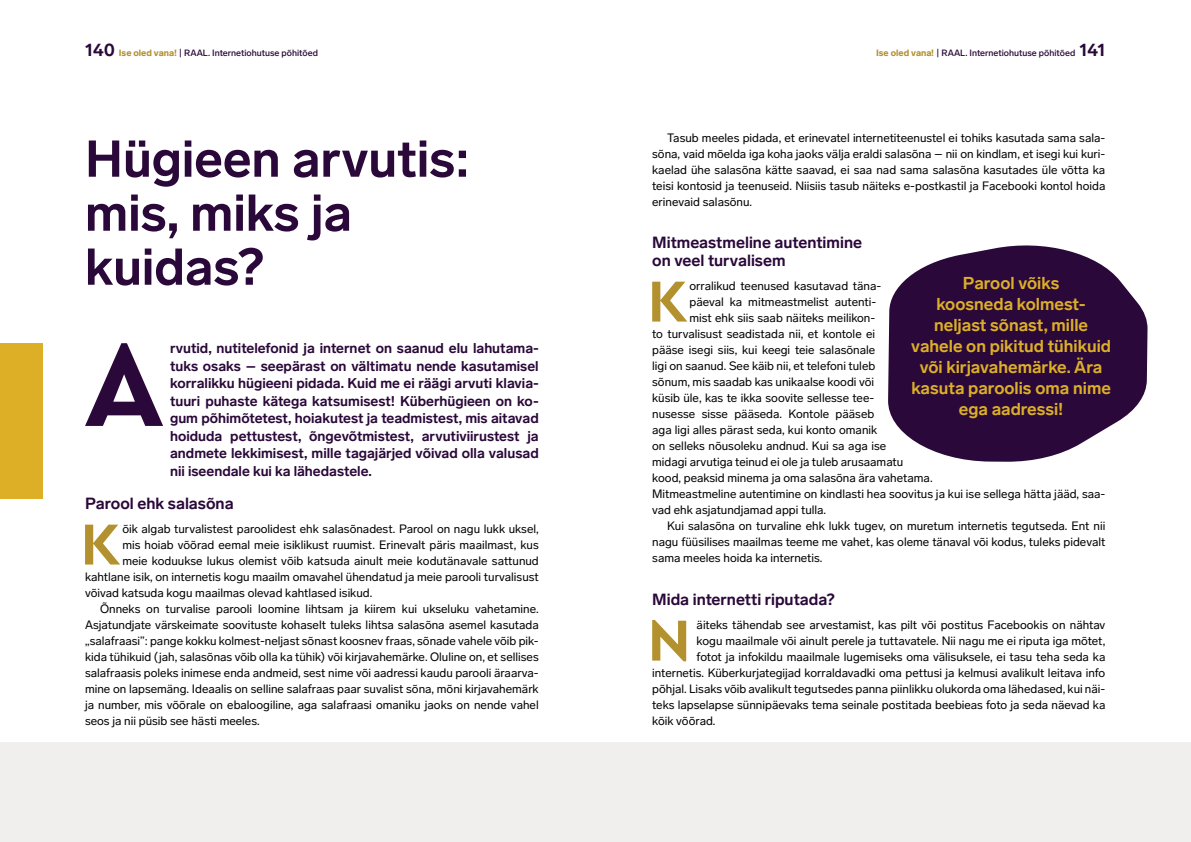
<style>
.page{position:relative;width:1191px;height:842px;background:#fff}
.page>*{position:absolute;margin:0;border:0;box-sizing:border-box;transform-origin:0 0}
.t1{font:700 123.1px "Cera PRO";color:#2a0839}
.t2{font:700 60.5px "Cera PRO";color:#b4912f}
.t3{font:700 51px/54px "Lab Grotesque";color:#2a0839}
.t4{font:700 17px/21px "Lab Grotesque";color:#dcaf27;text-align:center}
.t5{font:700 16px/18px "Lab Grotesque";color:#2a0839}
.t6{font:700 14px/17.5px "Lab Grotesque";color:#2a0839;text-align:justify}
.t7{font:12px/16px "Lab Grotesque";color:#000;text-align:justify}
.t8{font:500 9px "Lab Grotesque";color:#2a0839}
.s1{font-weight:700;font-size:18px}
.s2{font-weight:900;color:#b4912f}
.s3{font-weight:300;color:#fff}
</style>
<div class="page">
<div style="left:0;top:742px;width:1191px;height:100px;background:#f1efed"></div>
<div style="left:0;top:343px;width:43px;height:155px;background:#dcaf27"></div>
<svg style="left:888px;top:245px;width:260px;height:217px"></svg>
<p class="t8" style="left:85px;top:47px;width:234px"><span class="s1">140</span> <span class="s2">Ise oled vana!</span> | RAAL. Internetiohutuse põhitõed</p>
<p class="t8" style="left:876px;top:47px;width:231px"><span class="s2">Ise oled vana!</span> | RAAL. Internetiohutuse põhitõed <span class="s1">141</span></p>
<h3 class="t3" style="left:85px;top:132px;width:386px">Hügieen arvutis: mis, miks ja kuidas?</h3>
<p class="t6" style="left:170px;top:340px;width:370px">rvutid, nutitelefonid ja internet on saanud elu lahutama&shy;tuks osaks – seepärast on vältimatu nende kasutamisel korralikku hügieeni pidada. Kuid me ei räägi arvuti klavia&shy;tuuri puhaste kätega katsumisest! Küberhügieen on ko&shy;gum põhimõtetest, hoiakutest ja teadmistest, mis aitavad hoiduda pettustest, õngevõtmistest, arvutiviirustest ja andmete lekkimisest, mille tagajärjed võivad olla valusad nii iseendale kui ka lähedastele.</p>
<h1 class="t1" style="left:83px;top:303px;width:83px">A</h1>
<h3 class="t5" style="left:85px;top:494px;width:150px">Parool ehk salasõna</h3>
<h2 class="t2" style="left:80px;top:504px;width:52px">K<span class="s3">I</span></h2>
<p class="t7" style="left:122px;top:520px;width:418px">õik algab turvalistest paroolidest ehk salasõnadest. Parool on nagu lukk uksel,</p>
<p class="t7" style="left:122px;top:536px;width:418px">mis hoiab võõrad eemal meie isiklikust ruumist. Erinevalt päris maailmast, kus</p>
<p class="t7" style="left:122px;top:552px;width:418px">meie koduukse lukus olemist võib katsuda ainult meie kodutänavale sattunud</p>
<p class="t7" style="left:85px;top:568px;width:455px">kahtlane isik, on internetis kogu maailm omavahel ühendatud ja meie parooli turvalisust</p>
<p class="t7" style="left:85px;top:584px;width:289px">võivad katsuda kogu maailmas olevad kahtlased isikud.</p>
<p class="t7" style="left:100px;top:600px;width:440px">Õnneks on turvalise parooli loomine lihtsam ja kiirem kui ukseluku vahetamine.</p>
<p class="t7" style="left:85px;top:616px;width:455px">Asjatundjate värskeimate soovituste kohaselt tuleks lihtsa salasõna asemel kasutada</p>
<p class="t7" style="left:85px;top:632px;width:455px">„salafraasi”: pange kokku kolmest-neljast sõnast koosnev fraas, sõnade vahele võib pik-</p>
<p class="t7" style="left:85px;top:648px;width:455px">kida tühikuid (jah, salasõnas võib olla ka tühik) või kirjavahemärke. Oluline on, et sellises</p>
<p class="t7" style="left:85px;top:664px;width:455px">salafraasis poleks inimese enda andmeid, sest nime või aadressi kaudu parooli äraarva-</p>
<p class="t7" style="left:85px;top:680px;width:455px">mine on lapsemäng. Ideaalis on selline salafraas paar suvalist sõna, mõni kirjavahemärk</p>
<p class="t7" style="left:85px;top:696px;width:455px">ja number, mis võõrale on ebaloogiline, aga salafraasi omaniku jaoks on nende vahel</p>
<p class="t7" style="left:85px;top:712px;width:176px">seos ja nii püsib see hästi meeles.</p>
<p class="t7" style="left:652px;top:129px;width:455px;text-indent:15px">Tasub meeles pidada, et erinevatel internetiteenustel ei tohiks kasutada sama sala&shy;sõna, vaid mõelda iga koha jaoks välja eraldi salasõna – nii on kindlam, et isegi kui kuri&shy;kaelad ühe salasõna kätte saavad, ei saa nad sama salasõna kasutades üle võtta ka teisi kontosid ja teenuseid. Niisiis tasub näiteks e-postkastil ja Facebooki kontol hoida erinevaid salasõnu.</p>
<h3 class="t5" style="left:652px;top:233px;width:211px">Mitmeastmeline autentimine on veel turvalisem</h3>
<h2 class="t2" style="left:647px;top:261px;width:52px">K<span class="s3">I</span></h2>
<h3 class="t4" style="left:911px;top:273px;width:201px">Parool võiks<br>koosneda kolmest&shy;neljast sõnast, mille vahele on pikitud tühikuid või kirjavahemärke. Ära kasuta paroolis oma nime ega aadressi!</h3>
<p class="t7" style="left:689px;top:277px;width:193px">orralikud teenused kasutavad täna-</p>
<p class="t7" style="left:689px;top:293px;width:188px">päeval ka mitmeastmelist autenti-</p>
<p class="t7" style="left:689px;top:309px;width:187px">mist ehk siis saab näiteks meilikon-</p>
<p class="t7" style="left:652px;top:325px;width:224px">to turvalisust seadistada nii, et kontole ei</p>
<p class="t7" style="left:652px;top:341px;width:225px">pääse isegi siis, kui keegi teie salasõnale</p>
<p class="t7" style="left:652px;top:357px;width:225px">ligi on saanud. See käib nii, et telefoni tuleb</p>
<p class="t7" style="left:652px;top:373px;width:224px">sõnum, mis saadab kas unikaalse koodi või</p>
<p class="t7" style="left:652px;top:389px;width:224px">küsib üle, kas te ikka soovite sellesse tee-</p>
<p class="t7" style="left:652px;top:405px;width:224px">nusesse sisse pääseda. Kontole pääseb</p>
<p class="t7" style="left:652px;top:421px;width:226px">aga ligi alles pärast seda, kui konto omanik</p>
<p class="t7" style="left:652px;top:437px;width:235px">on selleks nõusoleku andnud. Kui sa aga ise</p>
<p class="t7" style="left:652px;top:453px;width:252px">midagi arvutiga teinud ei ole ja tuleb arusaamatu</p>
<p class="t7" style="left:652px;top:469px;width:282px">kood, peaksid minema ja oma salasõna ära vahetama.</p>
<p class="t7" style="left:652px;top:485px;width:455px">Mitmeastmeline autentimine on kindlasti hea soovitus ja kui ise sellega hätta jääd, saa-</p>
<p class="t7" style="left:652px;top:501px;width:175px">vad ehk asjatundjamad appi tulla.</p>
<p class="t7" style="left:667px;top:517px;width:440px">Kui salasõna on turvaline ehk lukk tugev, on muretum internetis tegutseda. Ent nii</p>
<p class="t7" style="left:652px;top:533px;width:455px">nagu füüsilises maailmas teeme me vahet, kas oleme tänaval või kodus, tuleks pidevalt</p>
<p class="t7" style="left:652px;top:549px;width:172px">sama meeles hoida ka internetis.</p>
<h3 class="t5" style="left:652px;top:590px;width:184px">Mida internetti riputada?</h3>
<h2 class="t2" style="left:647px;top:600px;width:55px">N<span class="s3">I</span></h2>
<p class="t7" style="left:696px;top:616px;width:410px">äiteks tähendab see arvestamist, kas pilt või postitus Facebookis on nähtav</p>
<p class="t7" style="left:696px;top:632px;width:410px">kogu maailmale või ainult perele ja tuttavatele. Nii nagu me ei riputa iga mõtet,</p>
<p class="t7" style="left:696px;top:648px;width:410px">fotot ja infokildu maailmale lugemiseks oma välisuksele, ei tasu teha seda ka</p>
<p class="t7" style="left:652px;top:664px;width:454px">internetis. Küberkurjategijad korraldavadki oma pettusi ja kelmusi avalikult leitava info</p>
<p class="t7" style="left:652px;top:680px;width:455px">põhjal. Lisaks võib avalikult tegutsedes panna piinlikku olukorda oma lähedased, kui näi-</p>
<p class="t7" style="left:652px;top:696px;width:455px">teks lapselapse sünnipäevaks tema seinale postitada beebieas foto ja seda näevad ka</p>
<p class="t7" style="left:652px;top:712px;width:65px">kõik võõrad.</p>
</div>
